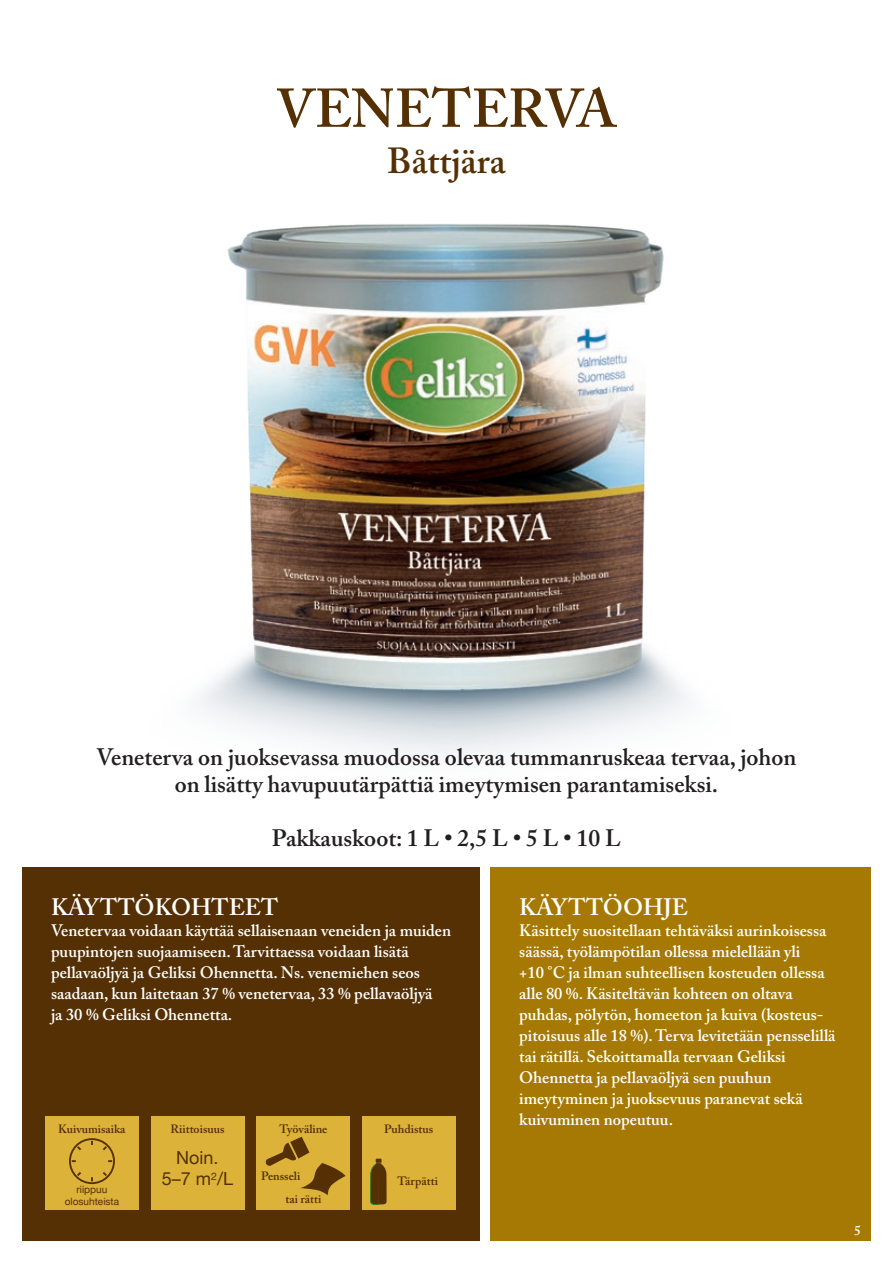
<style>
.page{position:relative;width:893px;height:1263px;background:#fff}
.page>*{position:absolute;margin:0;border:0;box-sizing:border-box;transform-origin:0 0}
.t1{font:600 54px "Adobe Caslon Pro";letter-spacing:-.005em;color:#553004}
.t2{font:600 36px "Adobe Caslon Pro";color:#553004}
.t3{font:600 23.55px/27px "Adobe Caslon Pro";color:#231f20;text-align:center}
.t4{font:600 23.55px "Adobe Caslon Pro";color:#fff}
.t5{font:18px "Helvetica Neue";color:#553004}
.t6{font:600 16.5px/21px "Adobe Caslon Pro";color:#fff}
.t7{font:600 13.5px "Adobe Caslon Pro";color:#fff}
.t8{font:600 12px "Adobe Caslon Pro";color:#553004}
.t9{font:10.05px "Helvetica Neue";color:#553004}
</style>
<div class="page">
<img style="left:198px;top:224px;width:489px;height:532px">
<div style="left:21px;top:868px;width:458px;height:374px;background:#553004"></div>
<div style="left:490px;top:868px;width:382px;height:374px;background:#a57903"></div>
<div style="left:45px;top:1116px;width:93px;height:93px;background:#dcb238"></div>
<div style="left:151px;top:1116px;width:93px;height:93px;background:#dcb238"></div>
<div style="left:257px;top:1116px;width:93px;height:93px;background:#dcb238"></div>
<div style="left:362px;top:1116px;width:93px;height:93px;background:#dcb238"></div>
<svg style="left:370px;top:1159px;width:17px;height:45px"></svg>
<div style="left:69px;top:1138px;width:46px;height:46px;border:2px solid #553004;border-radius:50%"></div>
<svg style="left:75px;top:1144px;width:6px;height:7px"></svg>
<svg style="left:103px;top:1172px;width:6px;height:6px"></svg>
<svg style="left:75px;top:1172px;width:6px;height:6px"></svg>
<svg style="left:103px;top:1144px;width:6px;height:7px"></svg>
<svg style="left:265px;top:1136px;width:80px;height:59px"></svg>
<p class="t1" style="left:276px;top:77px;width:342px">VENETERVA</p>
<p class="t2" style="left:387px;top:140px;width:120px">Båttjära</p>
<p class="t3" style="left:96px;top:743px;width:701px">Veneterva on juoksevassa muodossa olevaa tummanruskeaa tervaa, johon on lisätty havupuutärpättiä imeytymisen parantamiseksi.</p>
<p class="t3" style="left:272px;top:824px;width:351px">Pakkauskoot: 1 L • 2,5 L • 5 L • 10 L</p>
<p class="t4" style="left:51px;top:893px;width:229px">KÄYTTÖKOHTEET</p>
<p class="t6" style="left:51px;top:919px;width:402px">Venetervaa voidaan käyttää sellaisenaan veneiden ja muiden puupintojen suojaamiseen. Tarvittaessa voidaan lisätä</p>
<p class="t6" style="left:51px;top:961px;width:370px">pellavaöljyä ja Geliksi Ohennetta. Ns. venemiehen seos</p>
<p class="t6" style="left:51px;top:982px;width:383px">saadaan, kun laitetaan 37 % venetervaa, 33 % pellavaöljyä</p>
<p class="t6" style="left:51px;top:1003px;width:183px">ja 30 % Geliksi Ohennetta.</p>
<p class="t8" style="left:58px;top:1122px;width:69px">Kuivumisaika</p>
<p class="t8" style="left:171px;top:1122px;width:55px">Riittoisuus</p>
<p class="t8" style="left:280px;top:1122px;width:49px">Työväline</p>
<p class="t8" style="left:384px;top:1122px;width:51px">Puhdistus</p>
<p class="t8" style="left:398px;top:1174px;width:42px">Tärpätti</p>
<p class="t5" style="left:176px;top:1147px;width:44px">Noin.</p>
<p class="t5" style="left:162px;top:1168px;width:73px">5–7 m<sup>2</sup>/L</p>
<p class="t8" style="left:261px;top:1168px;width:41px">Pensseli</p>
<p class="t8" style="left:286px;top:1191px;width:37px">tai rätti</p>
<p class="t9" style="left:77px;top:1183px;width:32px">riippuu</p>
<p class="t9" style="left:65px;top:1196px;width:56px">olosuhteista</p>
<p class="t4" style="left:519px;top:893px;width:170px">KÄYTTÖOHJE</p>
<p class="t6" style="left:519px;top:919px;width:309px">Käsittely suositellaan tehtäväksi aurinkoisessa säässä, työlämpötilan ollessa mielellään yli</p>
<p class="t6" style="left:519px;top:961px;width:307px">+10 °C ja ilman suhteellisen kosteuden ollessa alle 80 %. Käsiteltävän kohteen on oltava</p>
<p class="t6" style="left:519px;top:1003px;width:306px">puhdas, pölytön, homeeton ja kuiva (kosteus-</p>
<p class="t6" style="left:519px;top:1024px;width:318px">pitoisuus alle 18 %). Terva levitetään pensselillä</p>
<p class="t6" style="left:519px;top:1045px;width:268px">tai rätillä. Sekoittamalla tervaan Geliksi</p>
<p class="t6" style="left:519px;top:1066px;width:254px">Ohennetta ja pellavaöljyä sen puuhun</p>
<p class="t6" style="left:519px;top:1087px;width:285px">imeytyminen ja juoksevuus paranevat sekä</p>
<p class="t6" style="left:519px;top:1108px;width:155px">kuivuminen nopeutuu.</p>
<p class="t7" style="left:854px;top:1222px;width:8px">5</p>
</div>
